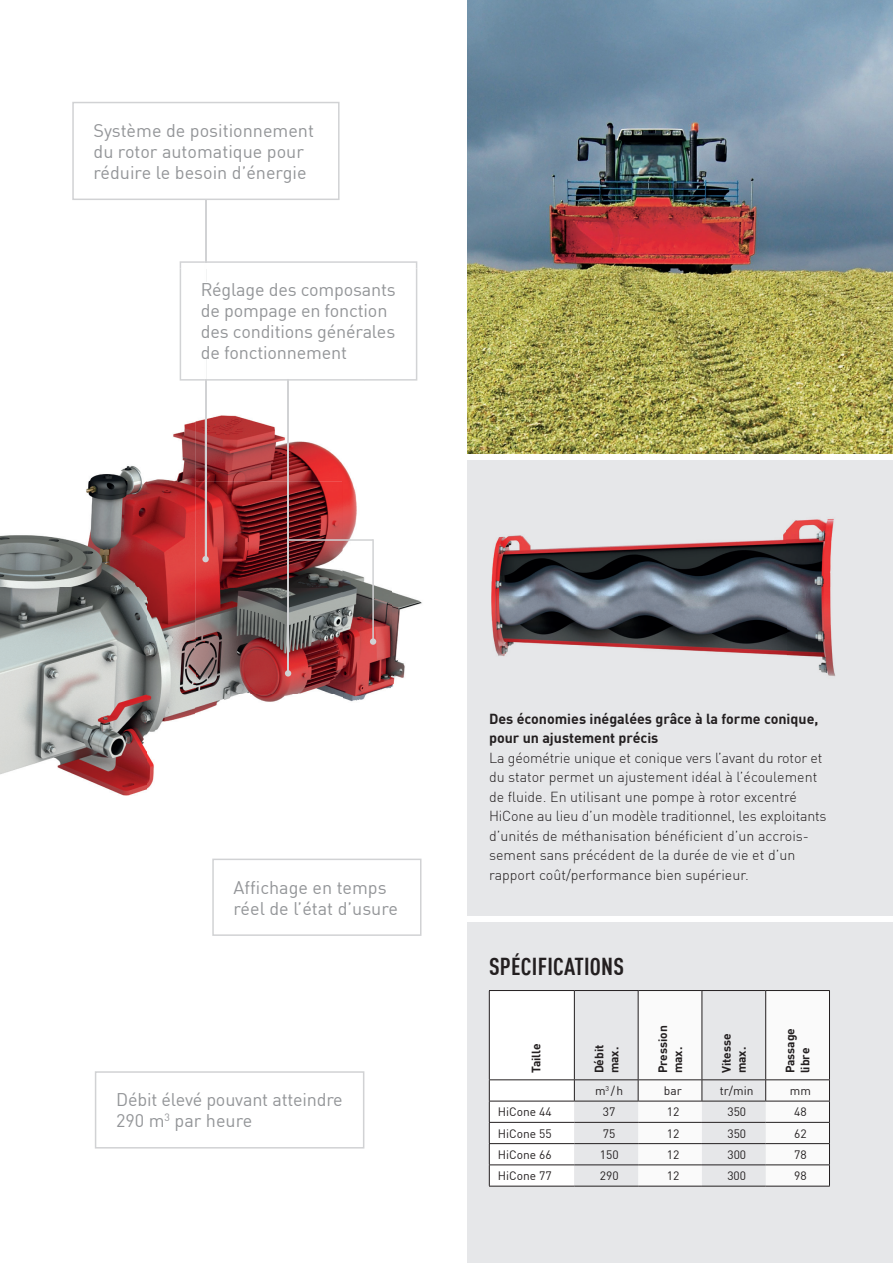
<style>
.page{position:relative;width:893px;height:1263px;background:#fff}
.page>*{position:absolute;margin:0;border:0;box-sizing:border-box;transform-origin:0 0}
.t1{font:700 condensed 24px "DIN Pro";letter-spacing:.01em;color:#231f20}
.t2{font:18px/21px "DIN Pro";letter-spacing:-.01em;color:#939598}
.t3{font:300 14.25px/19.5px "DIN Pro";color:#231f20}
.t4{font:700 14.25px/19.5px "DIN Pro";color:#231f20}
.t5{font:12px "DIN Pro";color:#231f20}
.t6{font:700 12px/15px "DIN Pro";color:#231f20}
</style>
<div class="page">
<img style="left:0;top:465px;width:147px;height:684px">
<img style="left:147px;top:269px;width:48px;height:520px">
<img style="left:391px;top:269px;width:31px;height:667px">
<img style="left:195px;top:381px;width:147px;height:478px">
<img style="left:342px;top:464px;width:49px;height:685px">
<img style="left:147px;top:1014px;width:196px;height:135px">
<div style="left:468px;top:922px;width:425px;height:341px;background:#e6e7e9"></div>
<div style="left:468px;top:460px;width:425px;height:455px;background:#e6e7e9"></div>
<hr style="left:574px;top:1186px;width:64px;height:1px;background:#231f20">
<hr style="left:638px;top:1186px;width:64px;height:1px;background:#231f20">
<hr style="left:702px;top:1186px;width:64px;height:1px;background:#231f20">
<hr style="left:766px;top:1186px;width:64px;height:1px;background:#231f20">
<hr style="left:489px;top:1186px;width:85px;height:1px;background:#231f20">
<svg style="left:489px;top:990px;width:341px;height:196px"></svg>
<img style="left:468px;top:0;width:425px;height:454px">
<div style="left:72px;top:102px;width:268px;height:98px;border:2px solid #d1d2d4"></div>
<div style="left:212px;top:859px;width:209px;height:77px;border:2px solid #d1d2d4"></div>
<div style="left:95px;top:1071px;width:269px;height:77px;border:2px solid #d1d2d4"></div>
<hr style="left:287px;top:379px;width:2px;height:294px;background:#d1d2d4">
<hr style="left:289px;top:539px;width:84px;height:2px;background:#d1d2d4">
<hr style="left:372px;top:539px;width:2px;height:103px;background:#d1d2d4">
<hr style="left:205px;top:199px;width:1px;height:360px;background:#d1d2d4">
<div style="left:202px;top:556px;width:7px;height:6px;background:#d1d2d4;border-radius:50%"></div>
<svg style="left:285px;top:670px;width:6px;height:6px"></svg>
<div style="left:370px;top:638px;width:6px;height:7px;background:#d1d2d4;border-radius:50%"></div>
<svg style="left:180px;top:261px;width:237px;height:120px"></svg>
<div style="left:201px;top:283px;width:195px;height:76px;background:#fff"></div>
<img style="left:491px;top:518px;width:345px;height:158px">
<p class="t2" style="left:94px;top:119px;width:222px">Système de positionnement du rotor automatique pour réduire le besoin d’énergie</p>
<p class="t2" style="left:201px;top:278px;width:196px">Réglage des composants de pompage en fonction des conditions générales de fonctionnement</p>
<p class="t2" style="left:234px;top:875px;width:166px">Affichage en temps réel de l’état d’usure</p>
<p class="t2" style="left:116px;top:1088px;width:228px">Débit élevé pouvant atteindre<br>290 m<sup>3</sup> par heure</p>
<p class="t4" style="left:489px;top:708px;width:331px">Des économies inégalées grâce à la forme conique, pour un ajustement précis</p>
<p class="t3" style="left:489px;top:747px;width:339px">La géométrie unique et conique vers l’avant du rotor et du stator permet un ajustement idéal à l’écoulement de fluide. En utilisant une pompe à rotor excentré HiCone au lieu d’un modèle traditionnel, les exploitants d’unités de méthanisation bénéficient d’un accrois&shy;sement sans précédent de la durée de vie et d’un rapport coût/performance bien supérieur.</p>
<h1 class="t1" style="left:489px;top:948px;width:136px">SPÉCIFICATIONS</h1>
<p class="t6" style="left:528px;top:1073px;width:31px;rotate:-90deg">Taille</p>
<p class="t6" style="left:591px;top:1073px;width:30px;rotate:-90deg">Débit max.</p>
<p class="t6" style="left:654px;top:1073px;width:49px;rotate:-90deg">Pression max.</p>
<p class="t6" style="left:718px;top:1073px;width:41px;rotate:-90deg">Vitesse max.</p>
<p class="t6" style="left:782px;top:1073px;width:47px;rotate:-90deg">Passage libre</p>
<p class="t5" style="left:595px;top:1081px;width:30px">m<sup>3</sup> / h</p>
<p class="t5" style="left:664px;top:1081px;width:19px">bar</p>
<p class="t5" style="left:720px;top:1081px;width:35px">tr/min</p>
<p class="t5" style="left:790px;top:1081px;width:23px">mm</p>
<p class="t5" style="left:498px;top:1103px;width:55px">HiCone 44</p>
<p class="t5" style="left:603px;top:1103px;width:14px">37</p>
<p class="t5" style="left:667px;top:1103px;width:14px">12</p>
<p class="t5" style="left:727px;top:1103px;width:20px">350</p>
<p class="t5" style="left:794px;top:1103px;width:14px">48</p>
<p class="t5" style="left:498px;top:1124px;width:55px">HiCone 55</p>
<p class="t5" style="left:603px;top:1124px;width:14px">75</p>
<p class="t5" style="left:667px;top:1124px;width:14px">12</p>
<p class="t5" style="left:727px;top:1124px;width:20px">350</p>
<p class="t5" style="left:794px;top:1124px;width:14px">62</p>
<p class="t5" style="left:498px;top:1145px;width:55px">HiCone 66</p>
<p class="t5" style="left:600px;top:1145px;width:20px">150</p>
<p class="t5" style="left:667px;top:1145px;width:14px">12</p>
<p class="t5" style="left:727px;top:1145px;width:20px">300</p>
<p class="t5" style="left:794px;top:1145px;width:14px">78</p>
<p class="t5" style="left:498px;top:1166px;width:55px">HiCone 77</p>
<p class="t5" style="left:600px;top:1166px;width:20px">290</p>
<p class="t5" style="left:667px;top:1166px;width:14px">12</p>
<p class="t5" style="left:727px;top:1166px;width:20px">300</p>
<p class="t5" style="left:794px;top:1166px;width:14px">98</p>
</div>
